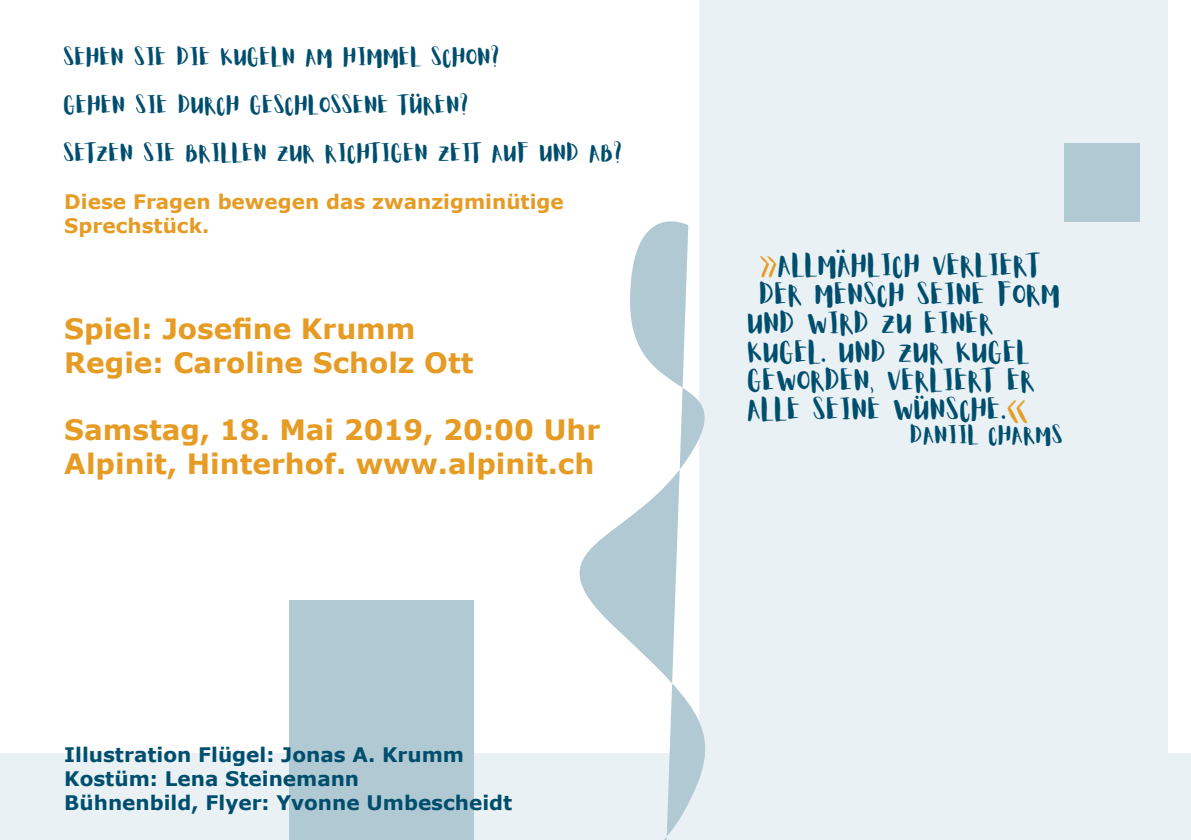
<style>
.page{position:relative;width:1191px;height:840px;background:#fff}
.page>*{position:absolute;margin:0;border:0;box-sizing:border-box;transform-origin:0 0}
.t1{font:700 28px "Verdana";color:#e69c24}
.t2{font:24px/28.8px "Aloja Ligh";color:#004e6e}
.t3{font:22px "Aloja Ligh";color:#004e6e}
.t4{font:20px "Aloja Ligh";color:#004e6e}
.t5{font:700 20px "Verdana";color:#004e6e}
.t6{font:700 20px/24px "Verdana";color:#e69c24}
.s1{font-size:22px;color:#e69c24}
</style>
<div class="page">
<div style="left:0;top:753px;width:1191px;height:86px;background:#e9f1f4"></div>
<div style="left:699px;top:0;width:468px;height:839px;background:#e9f1f4"></div>
<div style="left:1063px;top:143px;width:76px;height:78px;background:#b1c9d3"></div>
<div style="left:289px;top:600px;width:184px;height:239px;background:#b1c9d3"></div>
<svg style="left:579px;top:221px;width:127px;height:618px"></svg>
<p class="t4" style="left:64px;top:43px;width:438px">SEHEN SIE DIE KUGELN AM HIMMEL SCHON?</p>
<p class="t4" style="left:64px;top:91px;width:407px">GEHEN SIE DURCH GESCHLOSSENE TUREN?</p>
<p class="t4" style="left:64px;top:139px;width:561px">SETZEN SIE BRILLEN ZUR RICHTIGEN ZEIT AUF UND AB?</p>
<p class="t6" style="left:64px;top:189px;width:501px">Diese Fragen bewegen das zwanzigminütige<br>Sprechstück.</p>
<p class="t3" style="left:411px;top:73px;width:12px">..</p>
<p class="t1" style="left:64px;top:309px;width:353px">Spiel: Josefine Krumm</p>
<p class="t1" style="left:64px;top:342px;width:411px">Regie: Caroline Scholz Ott</p>
<p class="t1" style="left:64px;top:409px;width:537px">Samstag, 18. Mai 2019, 20:00 Uhr</p>
<p class="t1" style="left:64px;top:443px;width:531px">Alpinit, Hinterhof. www.alpinit.ch</p>
<p class="t5" style="left:64px;top:740px;width:401px">Illustration Flügel: Jonas A. Krumm</p>
<p class="t5" style="left:64px;top:764px;width:296px">Kostüm: Lena Steinemann</p>
<p class="t5" style="left:64px;top:788px;width:449px">Bühnenbild, Flyer: Yvonne Umbescheidt</p>
<p class="t3" style="left:836px;top:229px;width:12px">..</p>
<p class="t2" style="left:760px;top:251px;width:283px"><span class="s1">&gt;&gt;</span>ALLMAHLICH VERLIERT</p>
<p class="t2" style="left:748px;top:280px;width:315px;text-indent:12px">DER MENSCH SEINE FORM<br>UND WIRD ZU EINER</p>
<p class="t2" style="left:748px;top:337px;width:289px">KUGEL. UND ZUR KUGEL<br>GEWORDEN, VERLIERT ER<br>ALLE SEINE WUNSCHE.<span class="s1">&lt;&lt;</span></p>
<p class="t4" style="left:911px;top:421px;width:154px">DANIIL CHARMS</p>
<p class="t3" style="left:915px;top:374px;width:12px">..</p>
</div>
